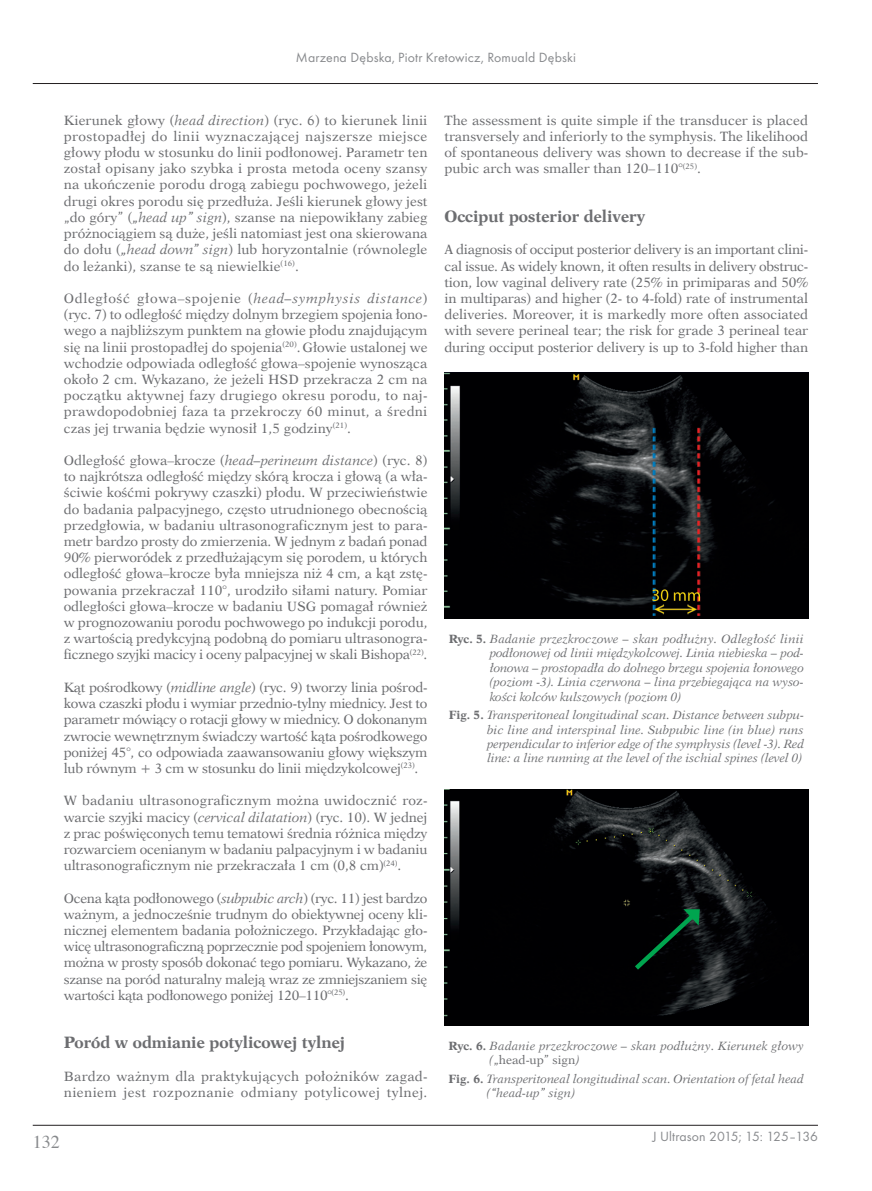
<style>
.page{position:relative;width:872px;height:1191px;background:#fff}
.page>*{position:absolute;margin:0;border:0;box-sizing:border-box;transform-origin:0 0}
.t1{font:18px "Times";color:#888a8d}
.t2{font:700 16.5px "Dutch 823 EU";color:#6c6d70}
.t3{font:13.8px "Futura TCE";letter-spacing:.01em;color:#888a8d}
.t4{font:13.5px/16.2px "Dutch 823 EU";letter-spacing:-.01em;color:#6c6d70;text-align:justify}
.t5{font:13.5px/16.2px "Dutch 823 EU";letter-spacing:.03em;color:#6c6d70}
.t6{font:italic 12px/14.4px "Dutch 823 EU";letter-spacing:-.005em;color:#6c6d70}
.s1{font-style:italic}
.s2{font-weight:700;font-style:normal}
.s3{font-style:normal}
</style>
<div class="page">
<hr style="left:33px;top:1125px;width:785px;height:1px;background:#231f20">
<hr style="left:33px;top:83px;width:785px;height:1px;background:#231f20">
<img style="left:444px;top:789px;width:364px;height:236px">
<svg style="left:630px;top:908px;width:70px;height:66px;background:#02130c"></svg>
<img style="left:444px;top:372px;width:364px;height:247px">
<p class="t3" style="left:296px;top:51px;width:281px">Marzena Dębska, Piotr Kretowicz, Romuald Dębski</p>
<p class="t4" style="left:64px;top:112px;width:365px">Kierunek głowy (<span class="s1">head direction</span>) (ryc. 6) to kierunek linii prostopadłej do linii wyznaczającej najszersze miejsce głowy płodu w stosunku do linii podłonowej. Parametr ten został opisany jako szybka i prosta metoda oceny szansy na ukończenie porodu drogą zabiegu pochwowego, jeżeli drugi okres porodu się przedłuża. Jeśli kierunek głowy jest „do góry” (<span class="s1">„head up” sign</span>), szanse na niepowikłany zabieg próżnociągiem są duże, jeśli natomiast jest ona skierowana do dołu (<span class="s1">„head down” sign</span>) lub horyzontalnie (równolegle do leżanki), szanse te są niewielkie<sup>(16)</sup>.</p>
<p class="t4" style="left:64px;top:290px;width:365px">Odległość głowa–spojenie (<span class="s1">head–symphysis distance</span>) (ryc. 7) to odległość między dolnym brzegiem spojenia łono&shy;wego a najbliższym punktem na głowie płodu znajdującym się na linii prostopadłej do spojenia<sup>(20)</sup>.Głowie ustalonej we wchodzie odpowiada odległość głowa–spojenie wynosząca około 2 cm. Wykazano, że jeżeli HSD przekracza 2 cm na początku aktywnej fazy drugiego okresu porodu, to naj&shy;prawdopodobniej faza ta przekroczy 60 minut, a średni czas jej trwania będzie wynosił 1,5 godziny<sup>(21)</sup>.</p>
<p class="t4" style="left:64px;top:452px;width:365px">Odległość głowa–krocze (<span class="s1">head–perineum distance</span>) (ryc. 8) to najkrótsza odległość między skórą krocza i głową (a wła&shy;ściwie kośćmi pokrywy czaszki) płodu. W przeciwieństwie do badania palpacyjnego, często utrudnionego obecnością przedgłowia, w badaniu ultrasonograficznym jest to para&shy;metr bardzo prosty do zmierzenia. W jednym z badań ponad 90% pierworódek z przedłużającym się porodem, u których odległość głowa–krocze była mniejsza niż 4 cm, a kąt zstę&shy;powania przekraczał 110°, urodziło siłami natury. Pomiar odległości głowa–krocze w badaniu USG pomagał również w prognozowaniu porodu pochwowego po indukcji porodu, z wartością predykcyjną podobną do pomiaru ultrasonogra&shy;ficznego szyjki macicy i oceny palpacyjnej w skali Bishopa<sup>(22)</sup>.</p>
<p class="t4" style="left:64px;top:679px;width:365px">Kąt pośrodkowy (<span class="s1">midline angle</span>) (ryc. 9) tworzy linia pośrod&shy;kowa czaszki płodu i wymiar przednio-tylny miednicy. Jest to parametr mówiący o rotacji głowy w miednicy. O dokonanym zwrocie wewnętrznym świadczy wartość kąta pośrodkowego poniżej 45°, co odpowiada zaawansowaniu głowy większym lub równym + 3 cm w stosunku do linii międzykolcowej<sup>(23)</sup>.</p>
<p class="t4" style="left:64px;top:792px;width:365px">W badaniu ultrasonograficznym można uwidocznić roz&shy;warcie szyjki macicy (<span class="s1">cervical dilatation</span>) (ryc. 10). W jednej z prac poświęconych temu tematowi średnia różnica między rozwarciem ocenianym w badaniu palpacyjnym i w badaniu ultrasonograficznym nie przekraczała 1 cm (0,8 cm)<sup>(24)</sup>.</p>
<p class="t4" style="left:64px;top:889px;width:365px">Ocena kąta podłonowego (<span class="s1">subpubic arch</span>) (ryc. 11) jest bardzo ważnym, a jednocześnie trudnym do obiektywnej oceny kli&shy;nicznej elementem badania położniczego. Przykładając gło&shy;wicę ultrasonograficzną poprzecznie pod spojeniem łonowym, można w prosty sposób dokonać tego pomiaru. Wykazano, że szanse na poród naturalny maleją wraz ze zmniejszaniem się wartości kąta podłonowego poniżej 120–110°<sup>(25)</sup>.</p>
<p class="t2" style="left:64px;top:1032px;width:283px">Poród w odmianie potylicowej tylnej</p>
<p class="t5" style="left:64px;top:1067px;width:365px">Bardzo ważnym dla praktykujących położników zagad&shy;nieniem jest rozpoznanie odmiany potylicowej tylnej.</p>
<p class="t4" style="left:444px;top:112px;width:365px">The assessment is quite simple if the transducer is placed transversely and inferiorly to the symphysis. The likelihood of spontaneous delivery was shown to decrease if the sub&shy;pubic arch was smaller than 120–110°<sup>(25)</sup>.</p>
<p class="t2" style="left:444px;top:206px;width:202px">Occiput posterior delivery</p>
<p class="t4" style="left:444px;top:241px;width:365px">A diagnosis of occiput posterior delivery is an important clini&shy;cal issue. As widely known, it often results in delivery obstruc&shy;tion, low vaginal delivery rate (25% in primiparas and 50% in multiparas) and higher (2- to 4-fold) rate of instrumental deliveries. Moreover, it is markedly more often associated with severe perineal tear; the risk for grade 3 perineal tear during occiput posterior delivery is up to 3-fold higher than</p>
<p class="t6" style="left:489px;top:631px;width:316px;text-align:justify;text-indent:-41px"><span class="s2">Ryc. 5.</span> Badanie przezkroczowe – skan podłużny. Odległość linii podłonowej od linii międzykolcowej. Linia niebieska – pod&shy;łonowa – prostopadła do dolnego brzegu spojenia łonowego (poziom -3). Linia czerwona – lina przebiegająca na wyso&shy;kości kolców kulszowych (poziom 0)</p>
<p class="t6" style="left:487px;top:707px;width:318px;text-align:justify;text-indent:-38px"><span class="s2">Fig. 5.</span> Transperitoneal longitudinal scan. Distance between subpu&shy;bic line and interspinal line. Subpubic line (in blue) runs perpendicular to inferior edge of the symphysis (level -3). Red line: a line running at the level of the ischial spines (level 0)</p>
<p class="t6" style="left:489px;top:1038px;width:316px;text-indent:-41px"><span class="s2">Ryc. 6.</span> Badanie przezkroczowe – skan podłużny. Kierunek głowy (<span class="s3">„head-up” sign</span>)</p>
<p class="t6" style="left:487px;top:1071px;width:318px;text-indent:-38px"><span class="s2">Fig. 6.</span> Transperitoneal longitudinal scan. Orientation of fetal head (“head-up” sign)</p>
<h1 class="t1" style="left:33px;top:1134px;width:28px">132</h1>
<p class="t3" style="left:652px;top:1130px;width:167px">J Ultrason 2015; 15: 125–136</p>
</div>
